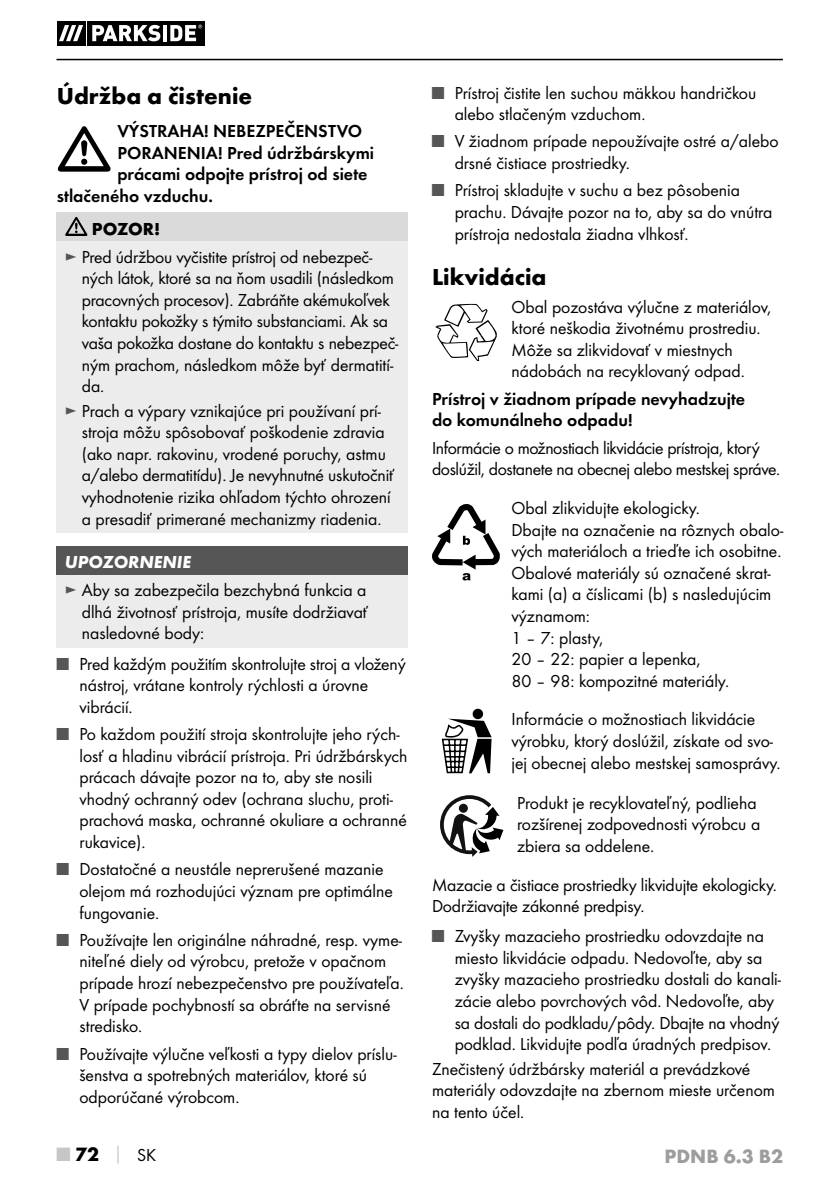
<style>
.page{position:relative;width:840px;height:1191px;background:#fff}
.page>*{position:absolute;margin:0;border:0;box-sizing:border-box;transform-origin:0 0}
.t1{font:700 24px "Futura";color:#000}
.t2{font:700 20px "Futura";color:#9c9d9d}
.t3{font:700 20px "Futura";color:#000}
.t4{font:18px/21.6px "Futura Boo";color:#000}
.t5{font:18px/21.6px "Futura Dem";color:#000}
.t6{font:18px/21.6px "Futura Boo";letter-spacing:-.02em;color:#000}
.t7{font:italic 700 18px "Futura";color:#fff}
.t8{font:700 18px "Futura";letter-spacing:-.005em;color:#000}
.s1{color:#565656}
.s2{color:#c5c6c6}
.s3{font-size:18px;color:#c5c6c6}
.s4{font-family:"Futura Boo";font-weight:400;font-size:18px}
</style>
<div class="page">
<hr style="left:56px;top:59px;width:726px;height:1px;background:#000">
<div style="left:57px;top:21px;width:28px;height:24px;background:#000"></div>
<div style="left:87px;top:21px;width:117px;height:24px;background:#000"></div>
<svg style="left:59px;top:25px;width:24px;height:16px"></svg>
<svg style="left:92px;top:25px;width:68px;height:16px"></svg>
<hr style="left:163px;top:25px;width:4px;height:16px;background:#fff">
<svg style="left:170px;top:25px;width:32px;height:16px"></svg>
<svg style="left:58px;top:126px;width:52px;height:46px"></svg>
<div style="left:57px;top:213px;width:351px;height:28px;background:#dadada"></div>
<div style="left:57px;top:241px;width:351px;height:291px;background:#ececed"></div>
<svg style="left:65px;top:217px;width:22px;height:19px"></svg>
<div style="left:57px;top:546px;width:351px;height:28px;background:#565656"></div>
<div style="left:57px;top:574px;width:351px;height:73px;background:#ececed"></div>
<svg style="left:435px;top:304px;width:61px;height:57px"></svg>
<svg style="left:432px;top:504px;width:67px;height:76px"></svg>
<div style="left:472px;top:708px;width:11px;height:11px;background:#000;border-radius:50%"></div>
<svg style="left:441px;top:718px;width:50px;height:55px"></svg>
<svg style="left:440px;top:795px;width:63px;height:62px"></svg>
<h1 class="t1" style="left:57px;top:81px;width:197px">Údržba a čistenie</h1>
<p class="t5" style="left:117px;top:120px;width:246px">VÝSTRAHA! NEBEZPEČENSTVO</p>
<p class="t5" style="left:117px;top:142px;width:258px">PORANENIA! Pred údržbárskymi</p>
<p class="t5" style="left:117px;top:163px;width:251px">prácami odpojte prístroj od siete</p>
<p class="t5" style="left:57px;top:185px;width:157px">stlačeného vzduchu.</p>
<p class="t8" style="left:92px;top:217px;width:70px">POZOR!</p>
<p class="t4" style="left:82px;top:246px;width:318px;text-indent:-17px"><span class="s1">►</span> Pred údržbou vyčistite prístroj od nebezpeč&shy;ných látok, ktoré sa na ňom usadili (následkom pracovných procesov). Zabráňte akémukoľvek kontaktu pokožky s týmito substanciami. Ak sa vaša pokožka dostane do kontaktu s nebezpeč&shy;ným prachom, následkom môže byť dermatití&shy;da.</p>
<p class="t4" style="left:82px;top:400px;width:314px;text-indent:-17px"><span class="s1">►</span> Prach a výpary vznikajúce pri používaní prí&shy;stroja môžu spôsobovať poškodenie zdravia (ako napr. rakovinu, vrodené poruchy, astmu a/alebo dermatitídu). Je nevyhnutné uskutočniť vyhodnotenie rizika ohľadom týchto ohrození a presadiť primerané mechanizmy riadenia.</p>
<p class="t7" style="left:65px;top:550px;width:128px">UPOZORNENIE</p>
<p class="t4" style="left:82px;top:579px;width:288px;text-align:justify;text-indent:-17px"><span class="s1">►</span> Aby sa zabezpečila bezchybná funkcia a dlhá životnosť prístroja, musíte dodržiavať nasledovné body:</p>
<p class="t4" style="left:79px;top:652px;width:328px;text-indent:-23px"><span class="s1">■</span> Pred každým použitím skontrolujte stroj a vložený nástroj, vrátane kontroly rýchlosti a úrovne vibrácií.</p>
<p class="t4" style="left:79px;top:723px;width:329px;text-indent:-23px"><span class="s1">■</span> Po každom použití stroja skontrolujte jeho rých&shy;losť a hladinu vibrácií prístroja. Pri údržbárskych prácach dávajte pozor na to, aby ste nosili vhodný ochranný odev (ochrana sluchu, proti&shy;prachová maska, ochranné okuliare a ochranné rukavice).</p>
<p class="t4" style="left:79px;top:858px;width:314px;text-indent:-23px"><span class="s1">■</span> Dostatočné a neustále neprerušené mazanie olejom má rozhodujúci význam pre optimálne fungovanie.</p>
<p class="t4" style="left:79px;top:929px;width:324px;text-indent:-23px"><span class="s1">■</span> Používajte len originálne náhradné, resp. vyme&shy;niteľné diely od výrobcu, pretože v opačnom prípade hrozí nebezpečenstvo pre používateľa.<br>V prípade pochybností sa obráťte na servisné stredisko.</p>
<p class="t4" style="left:79px;top:1042px;width:318px;text-indent:-23px"><span class="s1">■</span> Používajte výlučne veľkosti a typy dielov príslu&shy;šenstva a spotrebných materiálov, ktoré sú odporúčané výrobcom.</p>
<p class="t4" style="left:454px;top:82px;width:303px;text-indent:-23px"><span class="s1">■</span> Prístroj čistite len suchou mäkkou handričkou alebo stlačeným vzduchom.</p>
<p class="t4" style="left:454px;top:130px;width:325px;text-indent:-23px"><span class="s1">■</span> V žiadnom prípade nepoužívajte ostré a/alebo drsné čistiace prostriedky.</p>
<p class="t4" style="left:454px;top:179px;width:319px;text-indent:-23px"><span class="s1">■</span> Prístroj skladujte v suchu a bez pôsobenia prachu. Dávajte pozor na to, aby sa do vnútra prístroja nedostala žiadna vlhkosť.</p>
<h1 class="t1" style="left:432px;top:262px;width:116px">Likvidácia</h1>
<p class="t4" style="left:511px;top:296px;width:261px">Obal pozostáva výlučne z materiálov, ktoré neškodia životnému prostrediu.<br>Môže sa zlikvidovať v miestnych nádobách na recyklovaný odpad.</p>
<p class="t5" style="left:432px;top:388px;width:314px">Prístroj v žiadnom prípade nevyhadzujte do komunálneho odpadu!</p>
<p class="t6" style="left:432px;top:437px;width:347px">Informácie o možnostiach likvidácie prístroja, ktorý doslúžil, dostanete na obecnej alebo mestskej správe.</p>
<p class="t4" style="left:511px;top:497px;width:273px">Obal zlikvidujte ekologicky.<br>Dbajte na označenie na rôznych obalo&shy;vých materiáloch a trieďte ich osobitne.<br>Obalové materiály sú označené skrat&shy;kami (a) a číslicami (b) s nasledujúcim významom:<br>1 – 7: plasty,<br>20 – 22: papier a lepenka,<br>80 – 98: kompozitné materiály.</p>
<p class="t4" style="left:511px;top:708px;width:268px">Informácie o možnostiach likvidácie výrobku, ktorý doslúžil, získate od svo&shy;jej obecnej alebo mestskej samosprávy.</p>
<p class="t4" style="left:517px;top:791px;width:244px">Produkt je recyklovateľný, podlieha rozšírenej zodpovednosti výrobcu a zbiera sa oddelene.</p>
<p class="t4" style="left:432px;top:873px;width:344px">Mazacie a čistiace prostriedky likvidujte ekologicky.<br>Dodržiavajte zákonné predpisy.</p>
<p class="t4" style="left:454px;top:925px;width:328px;text-indent:-23px"><span class="s1">■</span> Zvyšky mazacieho prostriedku odovzdajte na miesto likvidácie odpadu. Nedovoľte, aby sa zvyšky mazacieho prostriedku dostali do kanali&shy;zácie alebo povrchových vôd. Nedovoľte, aby sa dostali do podkladu/pôdy. Dbajte na vhodný podklad. Likvidujte podľa úradných predpisov.</p>
<p class="t4" style="left:432px;top:1057px;width:344px">Znečistený údržbársky materiál a prevádzkové materiály odovzdajte na zbernom mieste určenom na tento účel.</p>
<p class="t3" style="left:57px;top:1142px;width:101px"><span class="s2">■</span> 72 <span class="s3">│</span> <span class="s4">SK</span></p>
<p class="t2" style="left:664px;top:1143px;width:120px">PDNB 6.3 B2</p>
</div>
